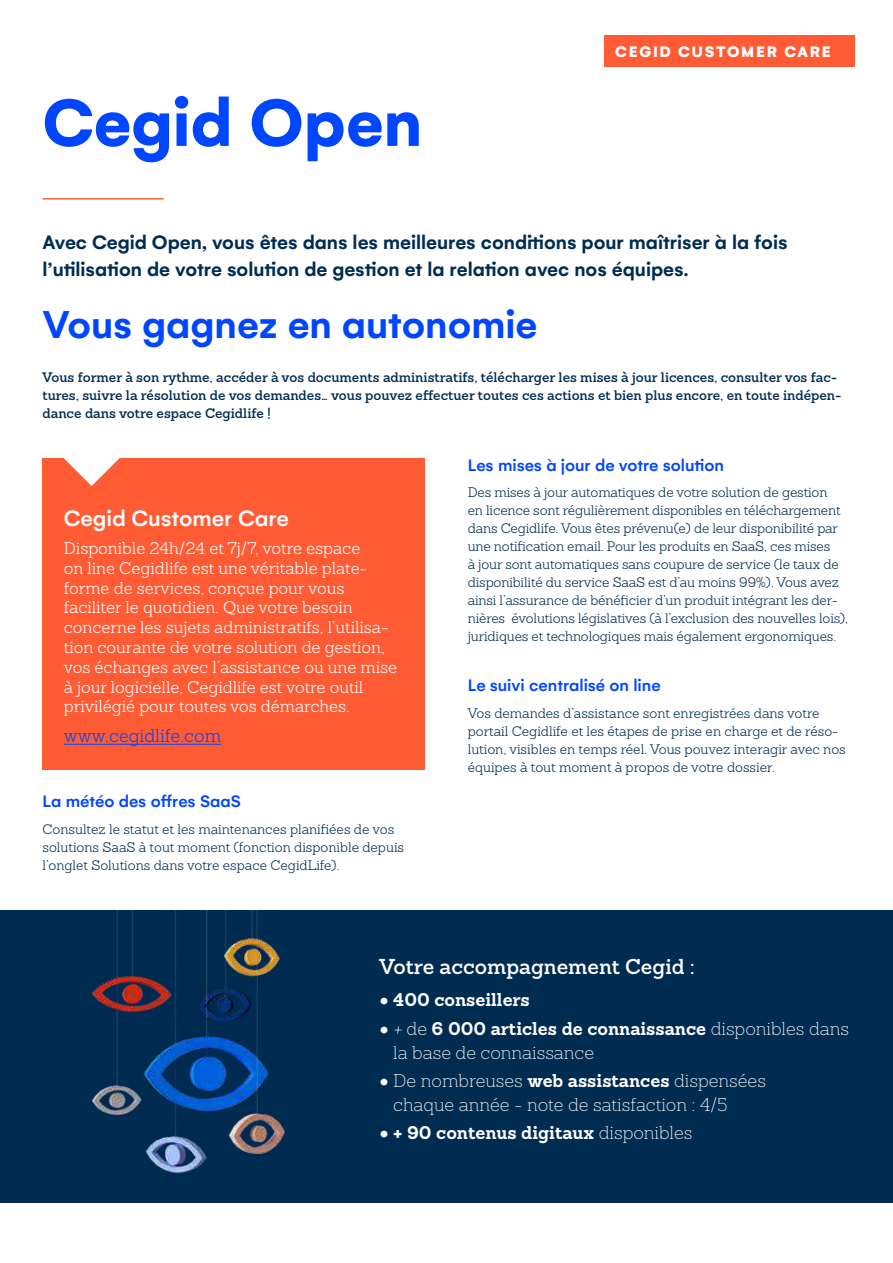
<style>
.page{position:relative;width:893px;height:1263px;background:#fff}
.page>*{position:absolute;margin:0;border:0;box-sizing:border-box;transform-origin:0 0}
.t1{font:700 72px "Gelion";color:#0046fe}
.t2{font:600 42px "Gelion";color:#0046fe}
.t3{font:500 24px "Gelion";color:#fff}
.t4{font:600 21px/27px "Gelion";color:#002c52}
.t5{font:600 21px "Sanchez";color:#fff}
.t6{font:200 18px/24px "Sanchez";color:#fff}
.t7{font:500 18px "Gelion";color:#0046fe}
.t8{font:700 18px "Sanchez";color:#fff}
.t9{font:300 18px "Sanchez";color:#0046fe}
.t10{font:300 16.5px/19.8px "Sanchez";color:#fff}
.t11{font:900 16.5px "Gelion";letter-spacing:.1em;color:#fff}
.t12{font:300 13.5px/18px "Sanchez";letter-spacing:-.01em;color:#002c52}
.t13{font:600 13.5px/18px "Sanchez";color:#002c52}
.s1{font-family:"Gelion";font-weight:600}
.s2{font-style:italic}
.s3{font-weight:700}
.s4{font-weight:200}
</style>
<div class="page">
<div style="left:0;top:910px;width:893px;height:293px;background:#002c52"></div>
<hr style="left:43px;top:198px;width:121px;height:2px;background:#ff5c35">
<div style="left:604px;top:35px;width:251px;height:32px;background:#ff5c35"></div>
<img style="left:91px;top:910px;width:194px;height:264px">
<div style="left:43px;top:458px;width:382px;height:312px;background:#ff5c35"></div>
<hr style="left:64px;top:744px;width:157px;height:1px;background:#0046fe">
<svg style="left:64px;top:458px;width:55px;height:28px"></svg>
<h1 class="t1" style="left:43px;top:94px;width:381px">Cegid Open</h1>
<p class="t11" style="left:615px;top:45px;width:217px">CEGID CUSTOMER CARE</p>
<h3 class="t4" style="left:43px;top:230px;width:747px">Avec Cegid Open, vous êtes dans les meilleures conditions pour maîtriser à la fois l’utilisation de votre solution de gestion et la relation avec nos équipes.</h3>
<h2 class="t2" style="left:43px;top:309px;width:496px">Vous gagnez en autonomie</h2>
<p class="t13" style="left:43px;top:369px;width:801px">Vous former à son rythme, accéder à vos documents administratifs, télécharger les mises à jour licences, consulter vos fac&shy;tures, suivre la résolution de vos demandes… vous pouvez effectuer toutes ces actions et bien plus encore, en toute indépen&shy;dance dans votre espace Cegidlife !</p>
<h3 class="t3" style="left:64px;top:509px;width:227px">Cegid Customer Care</h3>
<p class="t10" style="left:64px;top:540px;width:335px">Disponible 24h/24 et 7j/7, votre espace<br>on line Cegidlife est une véritable plate&shy;forme de services, conçue pour vous faciliter le quotidien. Que votre besoin concerne les sujets administratifs, l’utilisa&shy;tion courante de votre solution de gestion, vos échanges avec l’assistance ou une mise à jour logicielle, Cegidlife est votre outil privilégié pour toutes vos démarches.</p>
<h3 class="t9" style="left:64px;top:729px;width:159px">www.cegidlife.com</h3>
<h3 class="t7" style="left:43px;top:794px;width:200px">La météo des offres SaaS</h3>
<p class="t12" style="left:43px;top:821px;width:363px">Consultez le statut et les maintenances planifiées de vos solutions SaaS à tout moment (fonction disponible depuis l’onglet Solutions dans votre espace CegidLife).</p>
<h3 class="t7" style="left:468px;top:458px;width:258px">Les mises à jour de votre solution</h3>
<p class="t12" style="left:468px;top:484px;width:382px">Des mises à jour automatiques de votre solution de gestion<br>en licence sont régulièrement disponibles en téléchargement dans Cegidlife. Vous êtes prévenu(e) de leur disponibilité par une notification email. Pour les produits en SaaS, ces mises<br>à jour sont automatiques sans coupure de service (le taux de disponibilité du service SaaS est d’au moins 99%). Vous avez ainsi l’assurance de bénéficier d’un produit intégrant les der&shy;nières évolutions législatives (à l’exclusion des nouvelles lois), juridiques et technologiques mais également ergonomiques.</p>
<h3 class="t7" style="left:468px;top:679px;width:194px">Le suivi centralisé on line</h3>
<p class="t12" style="left:468px;top:705px;width:380px">Vos demandes d’assistance sont enregistrées dans votre portail Cegidlife et les étapes de prise en charge et de réso&shy;lution, visibles en temps réel. Vous pouvez interagir avec nos équipes à tout moment à propos de votre dossier.</p>
<h3 class="t5" style="left:379px;top:957px;width:317px">Votre accompagnement Cegid :</h3>
<h3 class="t8" style="left:379px;top:993px;width:152px"><span class="s1">•</span> 400 conseillers</h3>
<h3 class="t6" style="left:393px;top:1018px;width:457px;text-indent:-14px"><span class="s1">•</span> <span class="s2">+</span> de <span class="s3">6 000 articles de connaissance</span> disponibles dans la base de connaissance</h3>
<h3 class="t6" style="left:393px;top:1070px;width:374px;text-indent:-14px"><span class="s1">•</span> De nombreuses <span class="s3">web assistances</span> dispensées chaque année - note de satisfaction : 4/5</h3>
<h3 class="t8" style="left:379px;top:1126px;width:314px"><span class="s1">•</span> + 90 contenus digitaux <span class="s4">disponibles</span></h3>
</div>
